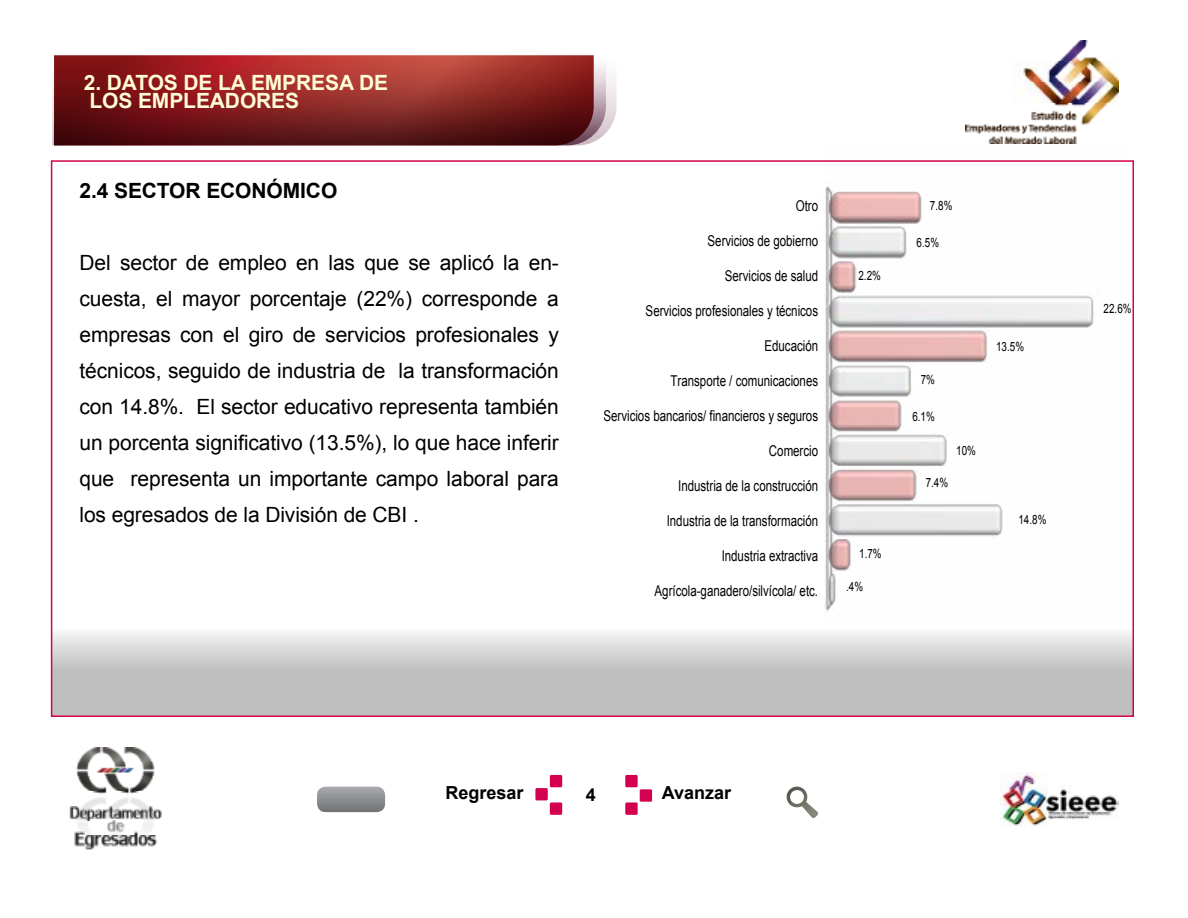
<style>
.page{position:relative;width:1188px;height:918px;background:#fff}
.page>*{position:absolute;margin:0;border:0;box-sizing:border-box;transform-origin:0 0}
.t1{font:21px/36px "Arial";letter-spacing:-.005em;color:#000;text-align:justify}
.t2{font:700 21px/18px "Arial";letter-spacing:-.005em;color:#fffcd5}
.t3{font:700 21px "Arial";letter-spacing:-.005em;color:#000}
.t4{font:700 18px "Arial";color:#000}
.t5{font:14.85px "Arial";color:#000;scale:.77 1}
.t6{font:12.75px "Arial";letter-spacing:.005em;color:#000;scale:.77 1}
</style>
<div class="page">
<img style="left:1000px;top:773px;width:119px;height:54px">
<svg style="left:54px;top:632px;width:1077px;height:82px;background:#c9c9c9"></svg>
<svg style="left:786px;top:787px;width:32px;height:31px"></svg>
<div style="left:550px;top:802px;width:12px;height:13px;background:#d40050;border-radius:2px"></div>
<div style="left:550px;top:775px;width:12px;height:12px;background:#d40050;border-radius:2px"></div>
<div style="left:535px;top:788px;width:13px;height:12px;background:#d40050;border-radius:2px"></div>
<div style="left:625px;top:775px;width:13px;height:12px;background:#d40050;border-radius:2px"></div>
<div style="left:625px;top:802px;width:13px;height:13px;background:#d40050;border-radius:2px"></div>
<div style="left:640px;top:789px;width:12px;height:13px;background:#d40050;border-radius:2px"></div>
<img style="left:966px;top:40px;width:152px;height:104px">
<img style="left:69px;top:747px;width:93px;height:103px">
<svg style="left:317px;top:787px;width:68px;height:25px;background:#8f9193"></svg>
<svg style="left:52px;top:55px;width:565px;height:90px;background:#862929"></svg>
<svg style="left:69px;top:833px;width:93px;height:1px"></svg>
<img style="left:824px;top:160px;width:301px;height:491px">
<p class="t2" style="left:84px;top:74px;width:306px">2. DATOS DE LA EMPRESA DE<br>LOS EMPLEADORES</p>
<p class="t3" style="left:80px;top:177px;width:259px">2.4 SECTOR ECONÓMICO</p>
<p class="t1" style="left:80px;top:245px;width:481px">Del sector de empleo en las que se aplicó la en&shy;cuesta, el mayor porcentaje (22%) corresponde a empresas con el giro de servicios profesionales y técnicos, seguido de industria de la transformación con 14.8%. El sector educativo representa también un porcenta significativo (13.5%), lo que hace inferir que representa un importante campo laboral para los egresados de la División de CBI .</p>
<p class="t5" style="left:796px;top:196px;width:31px">Otro</p>
<p class="t6" style="left:930px;top:197px;width:31px">7.8%</p>
<p class="t5" style="left:708px;top:231px;width:145px">Servicios de gobierno</p>
<p class="t6" style="left:917px;top:235px;width:31px">6.5%</p>
<p class="t5" style="left:725px;top:266px;width:123px">Servicios de salud</p>
<p class="t6" style="left:858px;top:267px;width:31px">2.2%</p>
<p class="t5" style="left:646px;top:301px;width:225px">Servicios profesionales y técnicos</p>
<p class="t5" style="left:764px;top:336px;width:71px">Educación</p>
<p class="t6" style="left:996px;top:338px;width:38px">13.5%</p>
<p class="t5" style="left:671px;top:371px;width:193px">Transporte / comunicaciones</p>
<p class="t6" style="left:921px;top:371px;width:20px">7%</p>
<p class="t5" style="left:604px;top:406px;width:280px">Servicios bancarios/ financieros y seguros</p>
<p class="t6" style="left:912px;top:408px;width:31px">6.1%</p>
<p class="t5" style="left:769px;top:441px;width:65px">Comercio</p>
<p class="t6" style="left:956px;top:442px;width:27px">10%</p>
<p class="t5" style="left:678px;top:476px;width:183px">Industria de la construcción</p>
<p class="t6" style="left:926px;top:475px;width:31px">7.4%</p>
<p class="t5" style="left:667px;top:511px;width:198px">Industria de la transformación</p>
<p class="t6" style="left:1018px;top:512px;width:38px">14.8%</p>
<p class="t5" style="left:722px;top:546px;width:127px">Industria extractiva</p>
<p class="t6" style="left:859px;top:545px;width:31px">1.7%</p>
<p class="t5" style="left:655px;top:581px;width:214px">Agrícola-ganadero/silvícola/ etc.</p>
<p class="t6" style="left:846px;top:578px;width:24px">.4%</p>
<p class="t6" style="left:1104px;top:300px;width:38px">22.6%</p>
<p class="t4" style="left:445px;top:781px;width:80px">Regresar</p>
<p class="t4" style="left:586px;top:783px;width:12px">4</p>
<p class="t4" style="left:662px;top:781px;width:71px">Avanzar</p>
</div>
